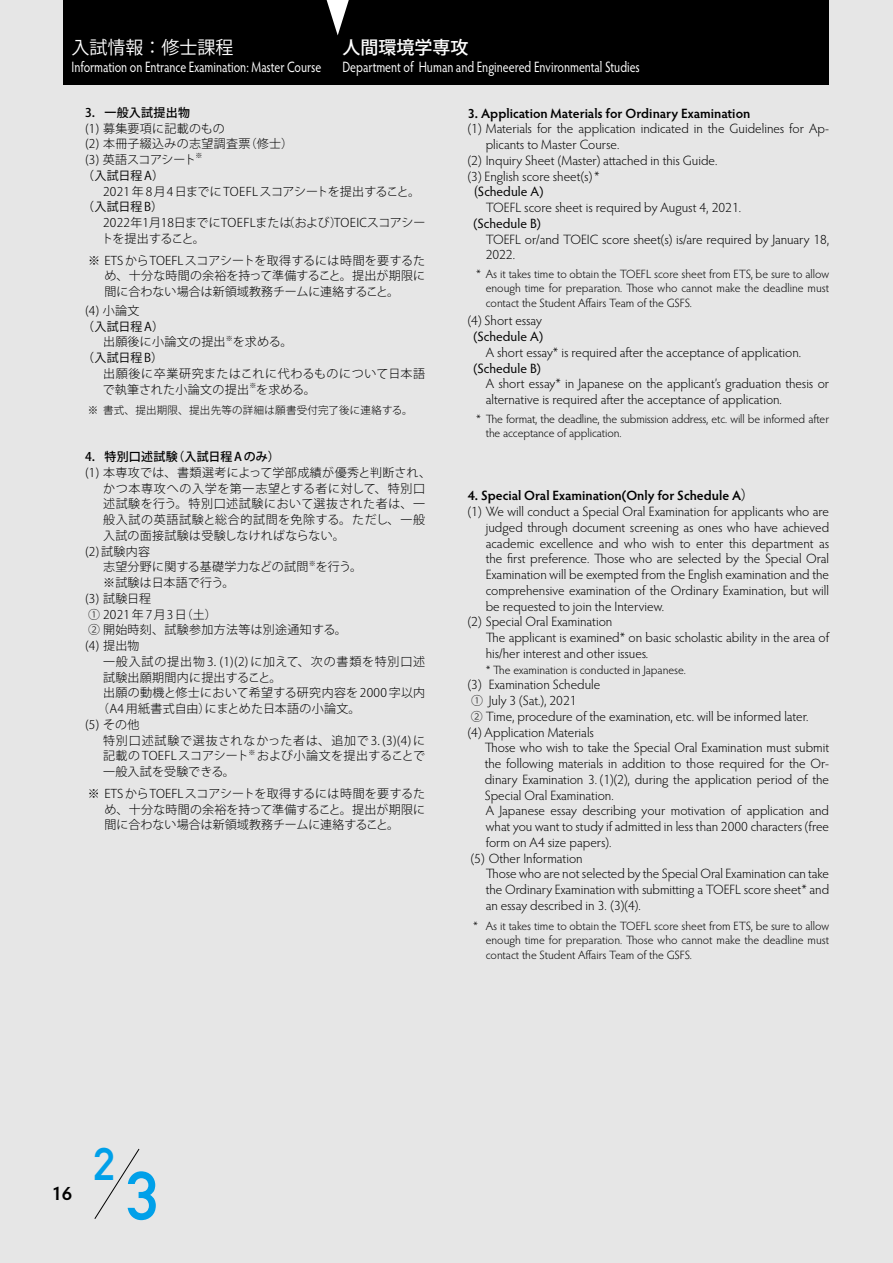
<style>
.page{position:relative;width:893px;height:1263px;background:#e6e6e6}
.page>*{position:absolute;margin:0;border:0;box-sizing:border-box;transform-origin:0 0}
.t1{font:700 67.5px "DIN Alternate";color:#00a0e9}
.t2{font:700 45px "DIN Alternate";color:#00a0e9}
.t3{font:600 19.5px "Hypatia Sans Pro";color:#000}
.t4{font:18px "Koz Go Pro";color:#fff}
.t5{font:500 18px "Koz Go Pro";color:#fff}
.t6{font:15px "Hypatia Sans Pro";color:#fff;scale:.8 1}
.t7{font:300 13.5px/15.8px "Hypatia Sans Pro";color:#000}
.t8{font:600 13.5px "Hypatia Sans Pro";color:#000}
.t9{font:13.5px "Hypatia Sans Pro";color:#000}
.t10{font:300 12px/15.8px "Koz Go Pro";letter-spacing:.025em;color:#000}
.t11{font:300 12px/14.2px "Hypatia Sans Pro";letter-spacing:-.005em;color:#000;text-align:justify}
.t12{font:300 12px/21.8px "Koz Go Pro";letter-spacing:.005em;color:#000}
.t13{font:300 12px "Koz Go Pro";letter-spacing:.07em;color:#000}
.t14{font:300 12px "Koz Go Pro";letter-spacing:.075em;color:#000}
.t15{font:12px "Koz Go Pro";letter-spacing:-.015em;color:#000}
.t16{font:500 12px "Koz Go Pro";letter-spacing:.025em;color:#000}
.t17{font:300 12px "Koz Go Pro";letter-spacing:.06em;color:#000}
.t18{font:300 12px "Koz Go Pro";letter-spacing:.05em;color:#000}
.t19{font:300 12px "Koz Go Pro";letter-spacing:.055em;color:#000}
.t20{font:300 10.5px "Koz Go Pro";letter-spacing:.025em;color:#000}
.t21{font:300 7.05px "Koz Go Pro";color:#000}
.s1{font-family:"Koz Min Pr 6 N"}
.s2{font-family:"Koz Go Pro";font-weight:400}
.s3{font-family:"Koz Go Pro";font-size:12px}
</style>
<div class="page">
<div style="left:64px;top:0;width:765px;height:85px;background:#000"></div>
<svg style="left:327px;top:0;width:22px;height:35px"></svg>
<svg style="left:94px;top:1148px;width:46px;height:71px"></svg>
<h3 class="t4" style="left:72px;top:36px;width:164px">入試情報：修士課程</h3>
<p class="t6" style="left:72px;top:57px;width:314px">Information on Entrance Examination: Master Course</p>
<h3 class="t5" style="left:342px;top:36px;width:127px">人間環境学専攻</h3>
<p class="t6" style="left:342px;top:57px;width:373px">Department of Human and Engineered Environmental Studies</p>
<p class="t16" style="left:85px;top:105px;width:107px">3．一般入試提出物</p>
<p class="t10" style="left:85px;top:120px;width:210px">(1) 募集要項に記載のもの<br>(2) 本冊子綴込みの志望調査票（修士）(3) 英語スコアシート</p>
<p class="t21" style="left:196px;top:151px;width:8px">※</p>
<p class="t15" style="left:82px;top:168px;width:83px">（入試日程 A）</p>
<p class="t10" style="left:103px;top:183px;width:318px">2021 年 8月4日までに TOEFLスコアシートを提出すること。</p>
<p class="t15" style="left:82px;top:199px;width:83px">（入試日程 B）</p>
<p class="t10" style="left:101px;top:215px;width:325px">2022年1月18日までにTOEFLまたは（および）TOEICスコアシートを提出すること。</p>
<p class="t10" style="left:105px;top:252px;width:322px;text-align:justify;text-indent:-16px">※ ETS からTOEFLスコアシートを取得するには時間を要するため、十分な時間の余裕を持って準備すること。提出が期限に間に合わない場合は新領域教務チームに連絡すること。</p>
<p class="t10" style="left:85px;top:303px;width:56px">(4) 小論文</p>
<p class="t15" style="left:82px;top:318px;width:83px">（入試日程 A）</p>
<p class="t10" style="left:103px;top:334px;width:124px">出願後に小論文の提出</p>
<p class="t21" style="left:226px;top:333px;width:8px">※</p>
<p class="t10" style="left:233px;top:334px;width:61px">を求める。</p>
<p class="t15" style="left:82px;top:350px;width:83px">（入試日程 B）</p>
<p class="t10" style="left:103px;top:366px;width:324px">出願後に卒業研究またはこれに代わるものについて日本語で執筆された小論文の提出</p>
<p class="t21" style="left:249px;top:381px;width:8px">※</p>
<p class="t10" style="left:256px;top:381px;width:61px">を求める。</p>
<p class="t20" style="left:88px;top:403px;width:326px">※ 書式、提出期限、提出先等の詳細は願書受付完了後に連絡する。</p>
<p class="t16" style="left:85px;top:449px;width:196px">4．特別口述試験（入試日程 A のみ）</p>
<p class="t10" style="left:85px;top:465px;width:347px">(1) 本専攻では、書類選考によって学部成績が優秀と判断され、</p>
<p class="t17" style="left:103px;top:480px;width:324px">かつ本専攻への入学を第一志望とする者に対して、特別口</p>
<p class="t18" style="left:103px;top:496px;width:324px">述試験を行う。特別口述試験において選抜された者は、一</p>
<p class="t19" style="left:103px;top:512px;width:324px">般入試の英語試験と総合的試問を免除する。ただし、一般</p>
<p class="t10" style="left:103px;top:528px;width:243px">入試の面接試験は受験しなければならない。</p>
<p class="t10" style="left:85px;top:543px;width:67px">(2) 試験内容</p>
<p class="t10" style="left:103px;top:559px;width:207px">志望分野に関する基礎学力などの試問</p>
<p class="t21" style="left:309px;top:558px;width:8px">※</p>
<p class="t10" style="left:316px;top:559px;width:48px">を行う。</p>
<p class="t10" style="left:85px;top:575px;width:263px;text-indent:18px">※試験は日本語で行う。<br>(3) 試験日程<br>① 2021年7月3日（土）<br>② 開始時刻、試験参加方法等は別途通知する。(4) 提出物</p>
<p class="t13" style="left:103px;top:654px;width:324px">一般入試の提出物3. (1)(2)に加えて、次の書類を特別口述</p>
<p class="t10" style="left:103px;top:669px;width:180px">試験出願期間内に提出すること。</p>
<p class="t10" style="left:103px;top:685px;width:324px">出願の動機と修士において希望する研究内容を2000 字以内</p>
<p class="t10" style="left:97px;top:701px;width:265px">（A4 用紙書式自由）にまとめた日本語の小論文。</p>
<p class="t10" style="left:85px;top:717px;width:56px">(5) その他</p>
<p class="t14" style="left:103px;top:732px;width:324px">特別口述試験で選抜されなかった者は、追加で3. (3)(4)に</p>
<p class="t10" style="left:103px;top:748px;width:147px">記載の TOEFLスコアシート</p>
<p class="t21" style="left:248px;top:747px;width:8px">※</p>
<p class="t10" style="left:257px;top:748px;width:169px">および小論文を提出することで</p>
<p class="t12" style="left:88px;top:761px;width:339px;text-indent:15px">一般入試を受験できる。<br>※ ETS からTOEFLスコアシートを取得するには時間を要するた</p>
<p class="t12" style="left:105px;top:801px;width:322px;line-height:15.8px">め、十分な時間の余裕を持って準備すること。提出が期限に間に合わない場合は新領域教務チームに連絡すること。</p>
<p class="t8" style="left:468px;top:104px;width:284px">3. Application Materials for Ordinary Examination</p>
<p class="t7" style="left:468px;top:121px;width:363px">(1) Materials for the application indicated in the Guidelines for Ap-</p>
<p class="t7" style="left:486px;top:136px;width:135px">plicants to Master Course.</p>
<p class="t7" style="left:468px;top:152px;width:251px">(2) Inquiry Sheet (Master) attached in this Guide.</p>
<p class="t7" style="left:468px;top:168px;width:133px">(3) English score sheet(s) *</p>
<p class="t9" style="left:474px;top:183px;width:71px"><span class="s1">(</span>Schedule A)</p>
<p class="t7" style="left:486px;top:199px;width:257px">TOEFL score sheet is required by August 4, 2021.</p>
<p class="t9" style="left:474px;top:214px;width:69px">(Schedule B)</p>
<p class="t7" style="left:486px;top:231px;width:345px">TOEFL or/and TOEIC score sheet(s) is/are required by January 18,<br>2022.</p>
<p class="t11" style="left:486px;top:267px;width:345px;text-indent:-10px">* As it takes time to obtain the TOEFL score sheet from ETS, be sure to allow enough time for preparation. Those who cannot make the deadline must contact the Student Affairs Team of the GSFS.</p>
<p class="t7" style="left:468px;top:313px;width:76px">(4) Short essay</p>
<p class="t9" style="left:474px;top:328px;width:71px">(Schedule A)</p>
<p class="t7" style="left:486px;top:344px;width:317px">A short essay* is required after the acceptance of application.</p>
<p class="t9" style="left:474px;top:359px;width:69px">(Schedule B)</p>
<p class="t7" style="left:486px;top:376px;width:345px">A short essay* in Japanese on the applicant’s graduation thesis or alternative is required after the acceptance of application.</p>
<p class="t11" style="left:486px;top:411px;width:345px;text-indent:-10px">* The format, the deadline, the submission address, etc. will be informed after the acceptance of application.</p>
<p class="t8" style="left:468px;top:486px;width:288px">4. Special Oral Examination(Only for Schedule A<span class="s2">）</span></p>
<p class="t7" style="left:468px;top:503px;width:363px">(1) We will conduct a Special Oral Examination for applicants who are</p>
<p class="t7" style="left:486px;top:519px;width:345px">judged through document screening as ones who have achieved</p>
<p class="t7" style="left:486px;top:535px;width:345px">academic excellence and who wish to enter this department as</p>
<p class="t7" style="left:486px;top:550px;width:345px">the first preference. Those who are selected by the Special Oral</p>
<p class="t7" style="left:486px;top:566px;width:345px">Examination will be exempted from the English examination and the</p>
<p class="t7" style="left:486px;top:582px;width:345px">comprehensive examination of the Ordinary Examination, but will</p>
<p class="t7" style="left:486px;top:598px;width:180px">be requested to join the Interview.</p>
<p class="t7" style="left:468px;top:613px;width:146px">(2) Special Oral Examination</p>
<p class="t7" style="left:486px;top:629px;width:345px">The applicant is examined* on basic scholastic ability in the area of</p>
<p class="t7" style="left:486px;top:645px;width:164px">his/her interest and other issues.</p>
<p class="t11" style="left:486px;top:662px;width:202px">* The examination is conducted in Japanese.</p>
<p class="t7" style="left:468px;top:676px;width:342px">(3) Examination Schedule<br><span class="s3">①</span> July 3 (Sat.), 2021<br><span class="s3">②</span> Time, procedure of the examination, etc. will be informed later. (4) Application Materials</p>
<p class="t7" style="left:485px;top:739px;width:346px">Those who wish to take the Special Oral Examination must submit</p>
<p class="t7" style="left:485px;top:755px;width:346px">the following materials in addition to those required for the Or-</p>
<p class="t7" style="left:485px;top:771px;width:346px">dinary Examination 3. (1)(2), during the application period of the</p>
<p class="t7" style="left:485px;top:787px;width:130px">Special Oral Examination.</p>
<p class="t7" style="left:486px;top:802px;width:345px">A Japanese essay describing your motivation of application and</p>
<p class="t7" style="left:486px;top:818px;width:345px">what you want to study if admitted in less than 2000 characters (free</p>
<p class="t7" style="left:486px;top:834px;width:127px">form on A4 size papers).</p>
<p class="t7" style="left:471px;top:850px;width:113px">(5) Other Information</p>
<p class="t7" style="left:486px;top:865px;width:345px">Those who are not selected by the Special Oral Examination can take</p>
<p class="t7" style="left:486px;top:881px;width:345px">the Ordinary Examination with submitting a TOEFL score sheet* and</p>
<p class="t7" style="left:486px;top:897px;width:156px">an essay described in 3. (3)(4).</p>
<p class="t11" style="left:486px;top:918px;width:345px;text-indent:-13px">* As it takes time to obtain the TOEFL score sheet from ETS, be sure to allow enough time for preparation. Those who cannot make the deadline must contact the Student Affairs Team of the GSFS.</p>
<h3 class="t3" style="left:51px;top:1180px;width:22px">16</h3>
<h2 class="t2" style="left:94px;top:1130px;width:23px">2</h2>
<h1 class="t1" style="left:127px;top:1144px;width:34px">3</h1>
</div>
